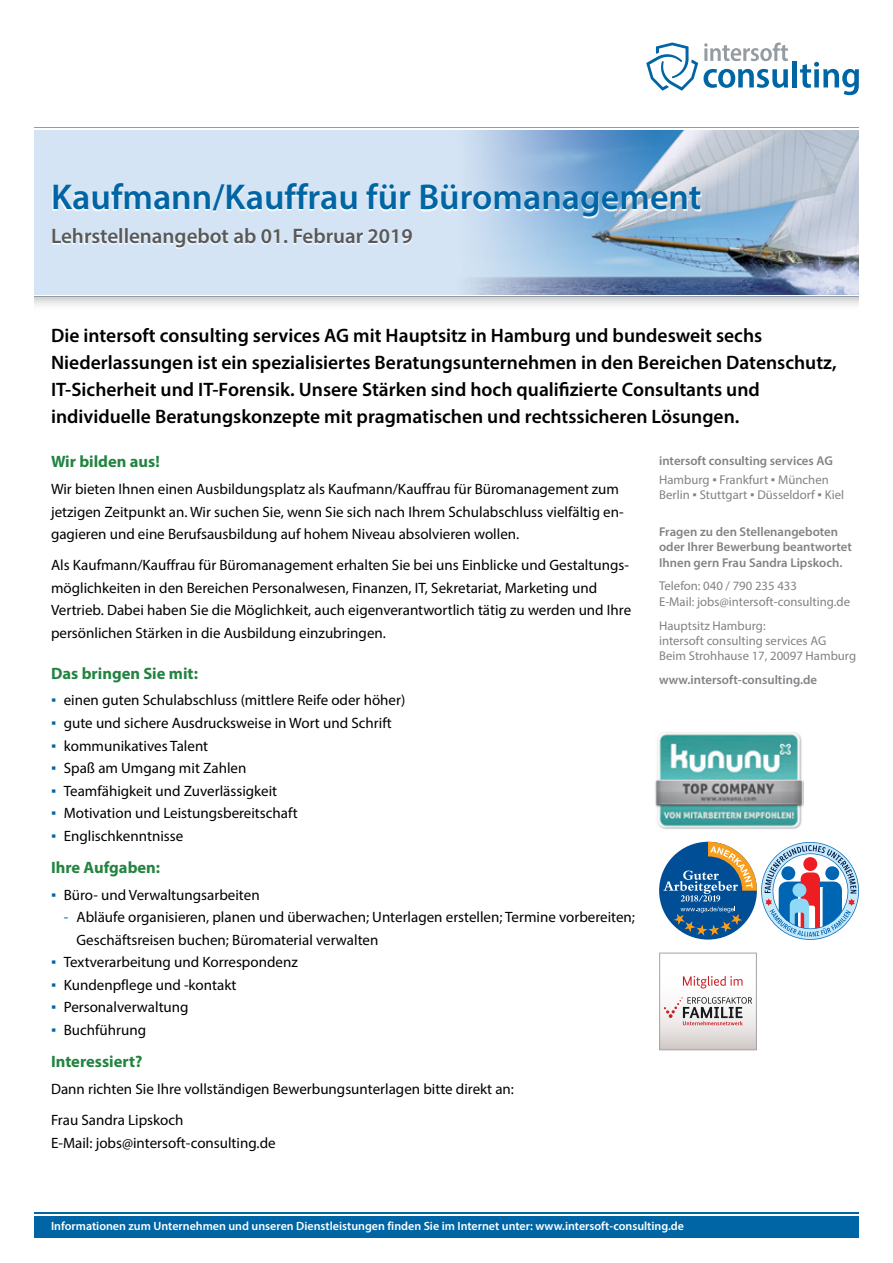
<style>
.page{position:relative;width:893px;height:1263px;background:#fff}
.page>*{position:absolute;margin:0;border:0;box-sizing:border-box;transform-origin:0 0}
.t1{font:600 36px "Myriad Pro";color:#0065a4}
.t2{font:600 21px "Myriad Pro";color:#58595b}
.t3{font:600 19.5px/27px "Myriad Pro";color:#000}
.t4{font:700 16.5px "Myriad Pro";color:#238441}
.t5{font:15px/22.5px "Myriad Pro";color:#000}
.t6{font:600 12.75px/15.3px "Myriad Pro";color:#808285}
.t7{font:12.75px/15.3px "Myriad Pro";color:#808285}
.t8{font:600 12px "Myriad Pro";color:#fff}
.s1{font-family:"Verdana";color:#0065a4}
.s2{color:#0065a4}
.s3{font-weight:400}
.s4{font-family:"Arial";font-weight:400}
.s5{font-family:"Arial"}
</style>
<div class="page">
<img style="left:34px;top:130px;width:825px;height:165px">
<hr style="left:34px;top:128px;width:825px;height:1px;background:#949ca1">
<hr style="left:34px;top:296px;width:825px;height:2px;background:#949ca1">
<svg style="left:34px;top:298px;width:825px;height:7px;background:#e3e4e5"></svg>
<div style="left:34px;top:1216px;width:825px;height:21px;background:#0065a4"></div>
<hr style="left:34px;top:1212px;width:825px;height:2px;background:#0065a4">
<div style="left:792px;top:61px;width:5px;height:26px;background:#0065a4"></div>
<svg style="left:800px;top:62px;width:59px;height:33px"></svg>
<svg style="left:646px;top:43px;width:142px;height:48px"></svg>
<img style="left:655px;top:732px;width:148px;height:97px">
<svg style="left:659px;top:952px;width:98px;height:98px"></svg>
<svg style="left:663px;top:842px;width:196px;height:98px"></svg>
<svg style="left:52px;top:184px;width:650px;height:65px;fill:#d4e4f4"></svg>
<h1 class="t1" style="left:51px;top:174px;width:652px">Kaufmann/Kauffrau für Büromanagement</h1>
<h2 class="t2" style="left:51px;top:223px;width:363px">Lehrstellenangebot ab 01. Februar 2019</h2>
<p class="t3" style="left:51px;top:321px;width:787px">Die intersoft consulting services AG mit Hauptsitz in Hamburg und bundesweit sechs Niederlassungen ist ein spezialisiertes Beratungsunternehmen in den Bereichen Datenschutz, IT-Sicherheit und IT-Forensik. Unsere Stärken sind hoch qualifizierte Consultants und individuelle Beratungskonzepte mit pragmatischen und rechtssicheren Lösungen.</p>
<p class="t4" style="left:51px;top:451px;width:110px">Wir bilden aus!</p>
<p class="t5" style="left:51px;top:478px;width:574px">Wir bieten Ihnen einen Ausbildungsplatz als Kaufmann/Kauffrau für Büromanagement zum jetzigen Zeitpunkt an. Wir suchen Sie, wenn Sie sich nach Ihrem Schulabschluss vielfältig en&shy;gagieren und eine Berufsausbildung auf hohem Niveau absolvieren wollen.</p>
<p class="t5" style="left:51px;top:554px;width:582px">Als Kaufmann/Kauffrau für Büromanagement erhalten Sie bei uns Einblicke und Gestaltungs&shy;möglichkeiten in den Bereichen Personalwesen, Finanzen, IT, Sekretariat, Marketing und Vertrieb. Dabei haben Sie die Möglichkeit, auch eigenverantwortlich tätig zu werden und Ihre persönlichen Stärken in die Ausbildung einzubringen.</p>
<p class="t4" style="left:51px;top:662px;width:148px">Das bringen Sie mit:</p>
<p class="t5" style="left:51px;top:689px;width:356px"><span class="s1">▪</span> einen guten Schulabschluss (mittlere Reife oder höher)</p>
<p class="t5" style="left:51px;top:711px;width:342px"><span class="s1">▪</span> gute und sichere Ausdrucksweise in Wort und Schrift</p>
<p class="t5" style="left:51px;top:734px;width:159px"><span class="s1">▪</span> kommunikatives Talent</p>
<p class="t5" style="left:51px;top:756px;width:197px"><span class="s1">▪</span> Spaß am Umgang mit Zahlen</p>
<p class="t5" style="left:51px;top:779px;width:228px"><span class="s1">▪</span> Teamfähigkeit und Zuverlässigkeit</p>
<p class="t5" style="left:51px;top:801px;width:248px"><span class="s1">▪</span> Motivation und Leistungsbereitschaft</p>
<p class="t5" style="left:51px;top:824px;width:134px"><span class="s1">▪</span> Englischkenntnisse</p>
<p class="t4" style="left:51px;top:857px;width:111px">Ihre Aufgaben:</p>
<p class="t5" style="left:51px;top:883px;width:210px"><span class="s1">▪</span> Büro- und Verwaltungsarbeiten</p>
<p class="t5" style="left:77px;top:906px;width:560px;text-indent:-13px"><span class="s2">-</span> Abläufe organisieren, planen und überwachen; Unterlagen erstellen; Termine vorbereiten;<br>Geschäftsreisen buchen; Büromaterial verwalten</p>
<p class="t5" style="left:51px;top:951px;width:248px"><span class="s1">▪</span> Textverarbeitung und Korrespondenz</p>
<p class="t5" style="left:51px;top:973px;width:187px"><span class="s1">▪</span> Kundenpflege und -kontakt</p>
<p class="t5" style="left:51px;top:996px;width:139px"><span class="s1">▪</span> Personalverwaltung</p>
<p class="t5" style="left:51px;top:1018px;width:97px"><span class="s1">▪</span> Buchführung</p>
<p class="t4" style="left:51px;top:1051px;width:93px">Interessiert?</p>
<p class="t5" style="left:51px;top:1073px;width:464px;line-height:31px">Dann richten Sie Ihre vollständigen Bewerbungsunterlagen bitte direkt an:<br>Frau Sandra Lipskoch</p>
<p class="t5" style="left:51px;top:1131px;width:226px">E-Mail: jobs@intersoft-consulting.de</p>
<p class="t6" style="left:659px;top:450px;width:175px;line-height:19.5px">intersoft consulting services AG<br><span class="s3">Hamburg</span> <span class="s4">▪</span> <span class="s3">Frankfurt</span> <span class="s4">▪</span> <span class="s3">München</span></p>
<p class="t7" style="left:659px;top:487px;width:187px">Berlin <span class="s5">▪</span> Stuttgart <span class="s5">▪</span> Düsseldorf <span class="s5">▪</span> Kiel</p>
<p class="t6" style="left:659px;top:524px;width:194px">Fragen zu den Stellenangeboten oder Ihrer Bewerbung beantwortet<br>Ihnen gern Frau Sandra Lipskoch.</p>
<p class="t7" style="left:659px;top:578px;width:192px">Telefon: 040 / 790 235 433<br>E-Mail: jobs@intersoft-consulting.de</p>
<p class="t7" style="left:659px;top:617px;width:199px">Hauptsitz Hamburg:<br>intersoft consulting services AG<br>Beim Strohhause 17, 20097 Hamburg</p>
<p class="t6" style="left:659px;top:672px;width:159px">www.intersoft-consulting.de</p>
<p class="t8" style="left:51px;top:1219px;width:635px">Informationen zum Unternehmen und unseren Dienstleistungen finden Sie im Internet unter: www.intersoft-consulting.de</p>
</div>
